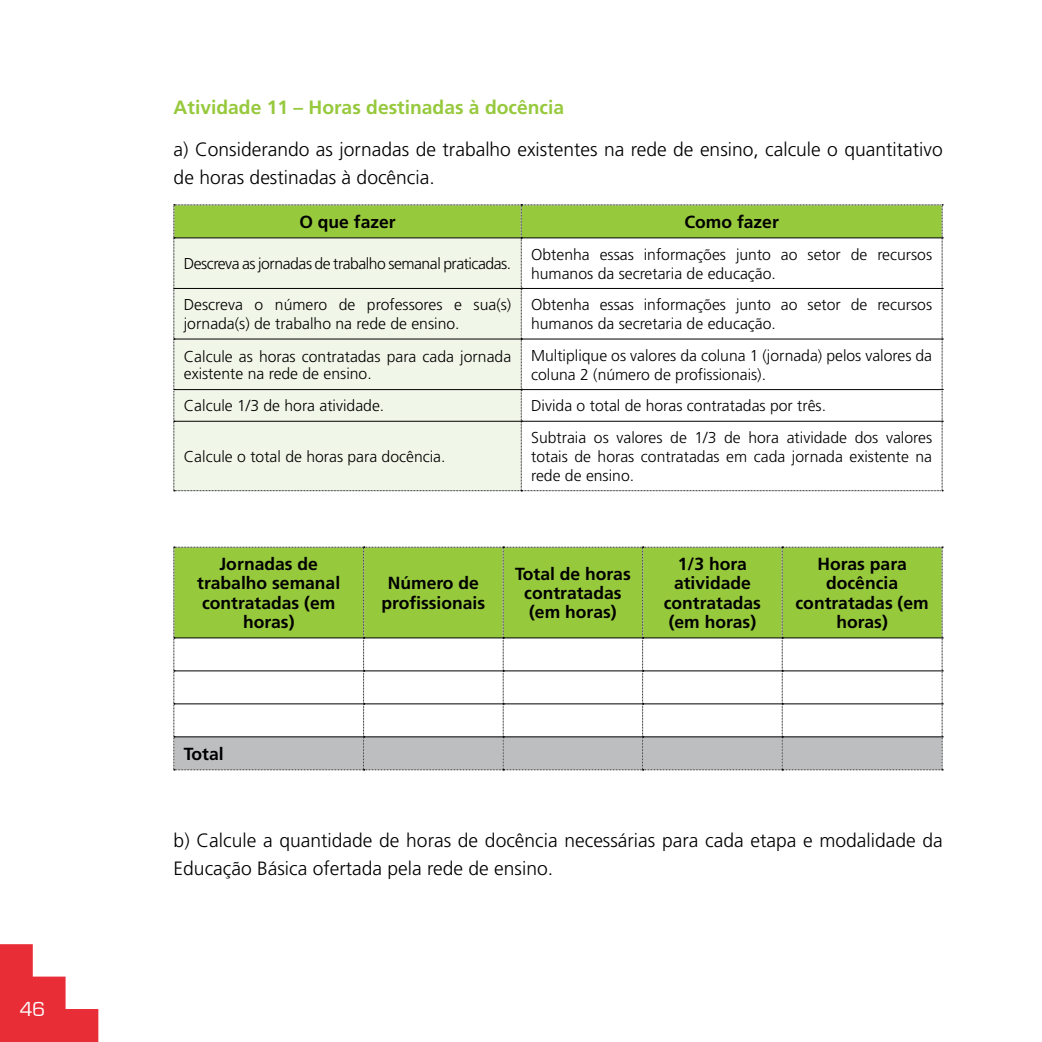
<style>
.page{position:relative;width:1042px;height:1042px;background:#fff}
.page>*{position:absolute;margin:0;border:0;box-sizing:border-box;transform-origin:0 0}
.t1{font:21px "Eurostile";color:#fff}
.t2{font:300 19.25px/28px "Frutiger";color:#000}
.t3{font:700 19.25px "Frutiger";color:#97c93d}
.t4{font:700 17.5px/19.2px "Frutiger";color:#000;text-align:center}
.t5{font:300 15.75px/18.9px "Frutiger";color:#000}
.t6{font:300 15.75px "Frutiger";letter-spacing:-.03em;color:#000}
</style>
<div class="page">
<svg style="left:0;top:944px;width:98px;height:98px"></svg>
<svg style="left:174px;top:205px;width:769px;height:286px"></svg>
<hr style="left:174px;top:238px;width:347px;height:1px;background:#000">
<hr style="left:521px;top:238px;width:421px;height:1px;background:#000">
<hr style="left:174px;top:288px;width:347px;height:1px;background:#000">
<hr style="left:521px;top:288px;width:421px;height:1px;background:#000">
<hr style="left:174px;top:339px;width:347px;height:1px;background:#000">
<hr style="left:521px;top:339px;width:421px;height:1px;background:#000">
<hr style="left:174px;top:389px;width:347px;height:1px;background:#000">
<hr style="left:521px;top:389px;width:421px;height:1px;background:#000">
<hr style="left:174px;top:421px;width:347px;height:1px;background:#000">
<hr style="left:521px;top:421px;width:421px;height:1px;background:#000">
<svg style="left:174px;top:547px;width:769px;height:223px"></svg>
<hr style="left:174px;top:637px;width:190px;height:1px;background:#000">
<hr style="left:364px;top:637px;width:139px;height:1px;background:#000">
<hr style="left:503px;top:637px;width:140px;height:1px;background:#000">
<hr style="left:643px;top:637px;width:139px;height:1px;background:#000">
<hr style="left:782px;top:637px;width:160px;height:1px;background:#000">
<hr style="left:174px;top:670px;width:190px;height:1px;background:#000">
<hr style="left:364px;top:670px;width:139px;height:1px;background:#000">
<hr style="left:503px;top:670px;width:140px;height:1px;background:#000">
<hr style="left:643px;top:670px;width:139px;height:1px;background:#000">
<hr style="left:782px;top:670px;width:160px;height:1px;background:#000">
<hr style="left:174px;top:703px;width:190px;height:1px;background:#000">
<hr style="left:364px;top:703px;width:139px;height:1px;background:#000">
<hr style="left:503px;top:703px;width:140px;height:1px;background:#000">
<hr style="left:643px;top:703px;width:139px;height:1px;background:#000">
<hr style="left:782px;top:703px;width:160px;height:1px;background:#000">
<hr style="left:174px;top:736px;width:190px;height:1px;background:#000">
<hr style="left:364px;top:736px;width:139px;height:1px;background:#000">
<hr style="left:503px;top:736px;width:140px;height:1px;background:#000">
<hr style="left:643px;top:736px;width:139px;height:1px;background:#000">
<hr style="left:782px;top:736px;width:160px;height:1px;background:#000">
<h1 class="t1" style="left:20px;top:997px;width:27px">46</h1>
<p class="t3" style="left:174px;top:96px;width:392px">Atividade 11 – Horas destinadas à docência</p>
<p class="t2" style="left:174px;top:135px;width:770px">a) Considerando as jornadas de trabalho existentes na rede de ensino, calcule o quantitativo de horas destinadas à docência.</p>
<p class="t4" style="left:299px;top:212px;width:98px">O que fazer</p>
<p class="t4" style="left:684px;top:212px;width:96px">Como fazer</p>
<p class="t6" style="left:184px;top:255px;width:329px">Descreva as jornadas de trabalho semanal praticadas.</p>
<p class="t5" style="left:531px;top:245px;width:402px">Obtenha essas informações junto ao setor de recursos humanos da secretaria de educação.</p>
<p class="t5" style="left:184px;top:295px;width:329px">Descreva o número de professores e sua(s) jornada(s) de trabalho na rede de ensino.</p>
<p class="t5" style="left:531px;top:295px;width:402px">Obtenha essas informações junto ao setor de recursos humanos da secretaria de educação.</p>
<p class="t5" style="left:184px;top:348px;width:329px;line-height:17.3px">Calcule as horas contratadas para cada jornada existente na rede de ensino.</p>
<p class="t5" style="left:531px;top:346px;width:402px">Multiplique os valores da coluna 1 (jornada) pelos valores da coluna 2 (número de profissionais).</p>
<p class="t5" style="left:184px;top:397px;width:202px">Calcule 1/3 de hora atividade.</p>
<p class="t5" style="left:531px;top:397px;width:296px">Divida o total de horas contratadas por três.</p>
<p class="t5" style="left:184px;top:447px;width:263px">Calcule o total de horas para docência.</p>
<p class="t5" style="left:531px;top:428px;width:402px;text-align:justify">Subtraia os valores de 1/3 de hora atividade dos valores totais de horas contratadas em cada jornada existente na rede de ensino.</p>
<p class="t4" style="left:197px;top:554px;width:144px">Jornadas de trabalho semanal contratadas (em horas)</p>
<p class="t4" style="left:381px;top:574px;width:105px">Número de profissionais</p>
<p class="t4" style="left:515px;top:564px;width:117px">Total de horas contratadas (em horas)</p>
<p class="t4" style="left:664px;top:554px;width:99px">1/3 hora atividade contratadas (em horas)</p>
<p class="t4" style="left:795px;top:554px;width:135px">Horas para docência contratadas (em horas)</p>
<p class="t4" style="left:184px;top:744px;width:41px">Total</p>
<p class="t2" style="left:174px;top:826px;width:770px">b) Calcule a quantidade de horas de docência necessárias para cada etapa e modalidade da<br>Educação Básica ofertada pela rede de ensino.</p>
</div>
